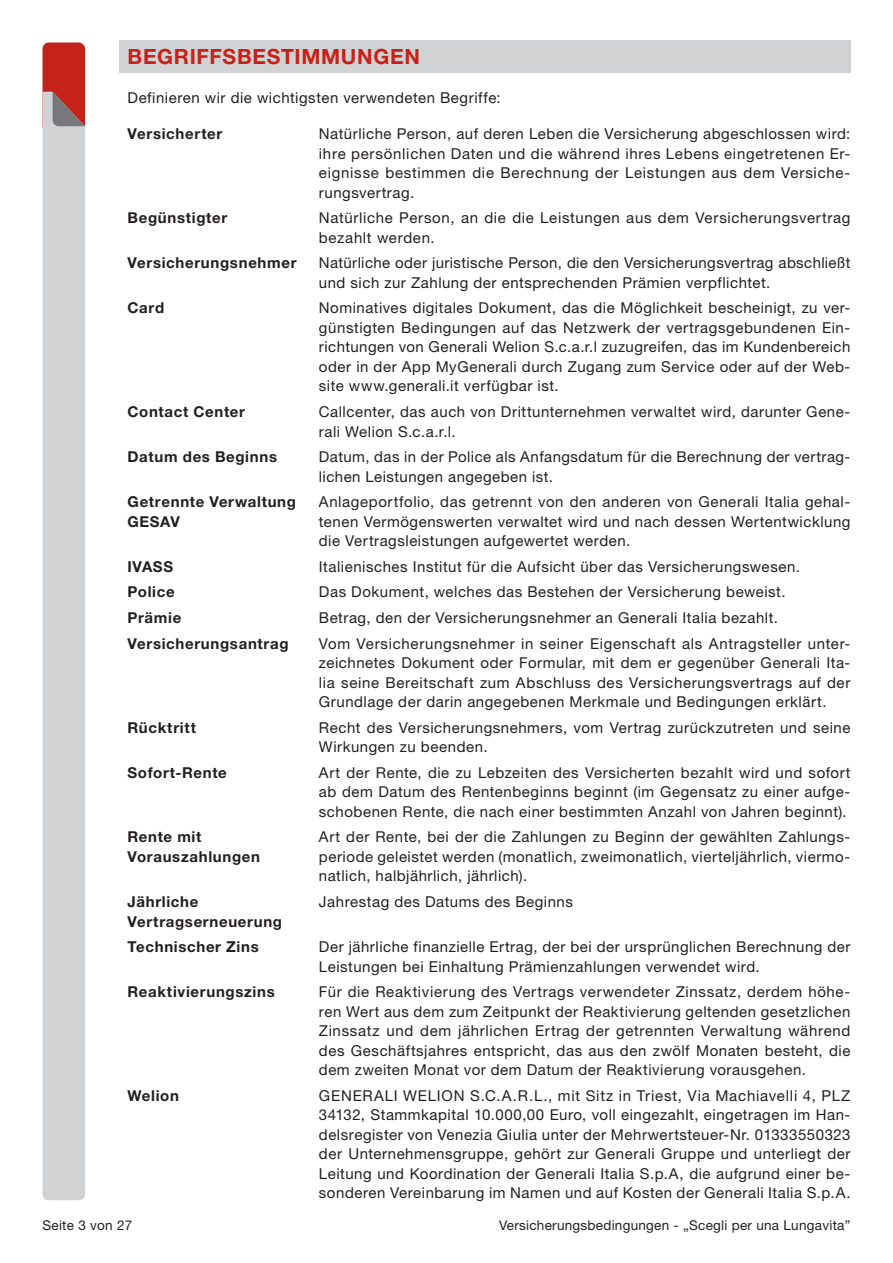
<style>
.page{position:relative;width:893px;height:1263px;background:#fff}
.page>*{position:absolute;margin:0;border:0;box-sizing:border-box;transform-origin:0 0}
.Titolo_Capitolo{font:700 21px "Helvetica Neue LT Std";letter-spacing:.035em;color:#c5221a}
.Testi{font:15px/19.5px "Helvetica Neue LT Std";letter-spacing:.035em;color:#231f20;text-align:justify}
.Definizioni_bold{font:700 15px/19.5px "Helvetica Neue LT Std";letter-spacing:.045em;color:#231f20}
.t1{font:13.5px "Helvetica Neue LT Std";letter-spacing:.02em;color:#231f20}
</style>
<div class="page">
<div style="left:43px;top:43px;width:42px;height:89px;background:#c5221a;border-radius:6px"></div>
<div style="left:43px;top:92px;width:42px;height:1108px;background:#d1d2d4"></div>
<svg style="left:53px;top:92px;width:32px;height:34px"></svg>
<div style="left:119px;top:40px;width:731px;height:32px;background:#d1d2d4"></div>
<p class="Titolo_Capitolo" style="left:128px;top:43px;width:294px">BEGRIFFSBESTIMMUNGEN</p>
<p class="Testi" style="left:128px;top:88px;width:375px">Definieren wir die wichtigsten verwendeten Begriffe:</p>
<p class="Definizioni_bold" style="left:128px;top:124px;width:96px">Versicherter</p>
<p class="Testi" style="left:319px;top:124px;width:533px">Natürliche Person, auf deren Leben die Versicherung abgeschlossen wird: ihre persönlichen Daten und die während ihres Lebens eingetretenen Er&shy;eignisse bestimmen die Berechnung der Leistungen aus dem Versiche&shy;rungsvertrag.</p>
<p class="Definizioni_bold" style="left:128px;top:208px;width:101px">Begünstigter</p>
<p class="Testi" style="left:319px;top:208px;width:533px">Natürliche Person, an die die Leistungen aus dem Versicherungsvertrag bezahlt werden.</p>
<p class="Definizioni_bold" style="left:128px;top:253px;width:171px">Versicherungsnehmer</p>
<p class="Testi" style="left:319px;top:253px;width:533px">Natürliche oder juristische Person, die den Versicherungsvertrag abschließt und sich zur Zahlung der entsprechenden Prämien verpflichtet.</p>
<p class="Definizioni_bold" style="left:128px;top:298px;width:38px">Card</p>
<p class="Testi" style="left:319px;top:298px;width:533px">Nominatives digitales Dokument, das die Möglichkeit bescheinigt, zu ver&shy;günstigten Bedingungen auf das Netzwerk der vertragsgebundenen Ein&shy;richtungen von Generali Welion S.c.a.r.l zuzugreifen, das im Kundenbereich oder in der App MyGenerali durch Zugang zum Service oder auf der Web&shy;site www.generali.it verfügbar ist.</p>
<p class="Definizioni_bold" style="left:128px;top:402px;width:119px">Contact Center</p>
<p class="Testi" style="left:319px;top:402px;width:533px">Callcenter, das auch von Drittunternehmen verwaltet wird, darunter Gene&shy;rali Welion S.c.a.r.l.</p>
<p class="Definizioni_bold" style="left:128px;top:447px;width:151px">Datum des Beginns</p>
<p class="Testi" style="left:319px;top:447px;width:533px">Datum, das in der Police als Anfangsdatum für die Berechnung der vertrag&shy;lichen Leistungen angegeben ist.</p>
<p class="Definizioni_bold" style="left:128px;top:492px;width:170px">Getrennte Verwaltung<br>GESAV</p>
<p class="Testi" style="left:319px;top:492px;width:533px">Anlageportfolio, das getrennt von den anderen von Generali Italia gehal&shy;tenen Vermögenswerten verwaltet wird und nach dessen Wertentwicklung die Vertragsleistungen aufgewertet werden.</p>
<p class="Definizioni_bold" style="left:128px;top:556px;width:47px">IVASS</p>
<p class="Testi" style="left:319px;top:556px;width:482px">Italienisches Institut für die Aufsicht über das Versicherungswesen.</p>
<p class="Definizioni_bold" style="left:128px;top:582px;width:49px">Police</p>
<p class="Testi" style="left:319px;top:582px;width:468px">Das Dokument, welches das Bestehen der Versicherung beweist.</p>
<p class="Definizioni_bold" style="left:128px;top:607px;width:55px">Prämie</p>
<p class="Testi" style="left:319px;top:608px;width:461px">Betrag, den der Versicherungsnehmer an Generali Italia bezahlt.</p>
<p class="Definizioni_bold" style="left:128px;top:633px;width:163px">Versicherungsantrag</p>
<p class="Testi" style="left:319px;top:633px;width:533px">Vom Versicherungsnehmer in seiner Eigenschaft als Antragsteller unter&shy;zeichnetes Dokument oder Formular, mit dem er gegenüber Generali Ita&shy;lia seine Bereitschaft zum Abschluss des Versicherungsvertrags auf der Grundlage der darin angegebenen Merkmale und Bedingungen erklärt.</p>
<p class="Definizioni_bold" style="left:128px;top:717px;width:70px">Rücktritt</p>
<p class="Testi" style="left:319px;top:717px;width:533px">Recht des Versicherungsnehmers, vom Vertrag zurückzutreten und seine<br>Wirkungen zu beenden.</p>
<p class="Definizioni_bold" style="left:128px;top:762px;width:101px">Sofort-Rente</p>
<p class="Testi" style="left:319px;top:762px;width:533px">Art der Rente, die zu Lebzeiten des Versicherten bezahlt wird und sofort ab dem Datum des Rentenbeginns beginnt (im Gegensatz zu einer aufge&shy;schobenen Rente, die nach einer bestimmten Anzahl von Jahren beginnt).</p>
<p class="Definizioni_bold" style="left:128px;top:827px;width:134px">Rente mit<br>Vorauszahlungen</p>
<p class="Testi" style="left:319px;top:827px;width:533px">Art der Rente, bei der die Zahlungen zu Beginn der gewählten Zahlungs&shy;periode geleistet werden (monatlich, zweimonatlich, vierteljährlich, viermo&shy;natlich, halbjährlich, jährlich).</p>
<p class="Definizioni_bold" style="left:128px;top:891px;width:156px">Jährliche<br>Vertragserneuerung</p>
<p class="Testi" style="left:319px;top:892px;width:256px">Jahrestag des Datums des Beginns</p>
<p class="Definizioni_bold" style="left:128px;top:937px;width:133px">Technischer Zins</p>
<p class="Testi" style="left:319px;top:937px;width:533px">Der jährliche finanzielle Ertrag, der bei der ursprünglichen Berechnung der<br>Leistungen bei Einhaltung Prämienzahlungen verwendet wird.</p>
<p class="Definizioni_bold" style="left:128px;top:982px;width:149px">Reaktivierungszins</p>
<p class="Testi" style="left:319px;top:982px;width:533px">Für die Reaktivierung des Vertrags verwendeter Zinssatz, derdem höhe&shy;ren Wert aus dem zum Zeitpunkt der Reaktivierung geltenden gesetzlichen Zinssatz und dem jährlichen Ertrag der getrennten Verwaltung während des Geschäftsjahres entspricht, das aus den zwölf Monaten besteht, die dem zweiten Monat vor dem Datum der Reaktivierung vorausgehen.</p>
<p class="Definizioni_bold" style="left:128px;top:1085px;width:53px">Welion</p>
<p class="Testi" style="left:319px;top:1085px;width:533px">GENERALI WELION S.C.A.R.L., mit Sitz in Triest, Via Machiavelli 4, PLZ 34132, Stammkapital 10.000,00 Euro, voll eingezahlt, eingetragen im Han&shy;delsregister von Venezia Giulia unter der Mehrwertsteuer-Nr. 01333550323 der Unternehmensgruppe, gehört zur Generali Gruppe und unterliegt der Leitung und Koordination der Generali Italia S.p.A, die aufgrund einer be&shy;sonderen Vereinbarung im Namen und auf Kosten der Generali Italia S.p.A.</p>
<p class="t1" style="left:43px;top:1217px;width:91px">Seite 3 von 27</p>
<p class="t1" style="left:499px;top:1217px;width:353px">Versicherungsbedingungen - „Scegli per una Lungavita”</p>
</div>
